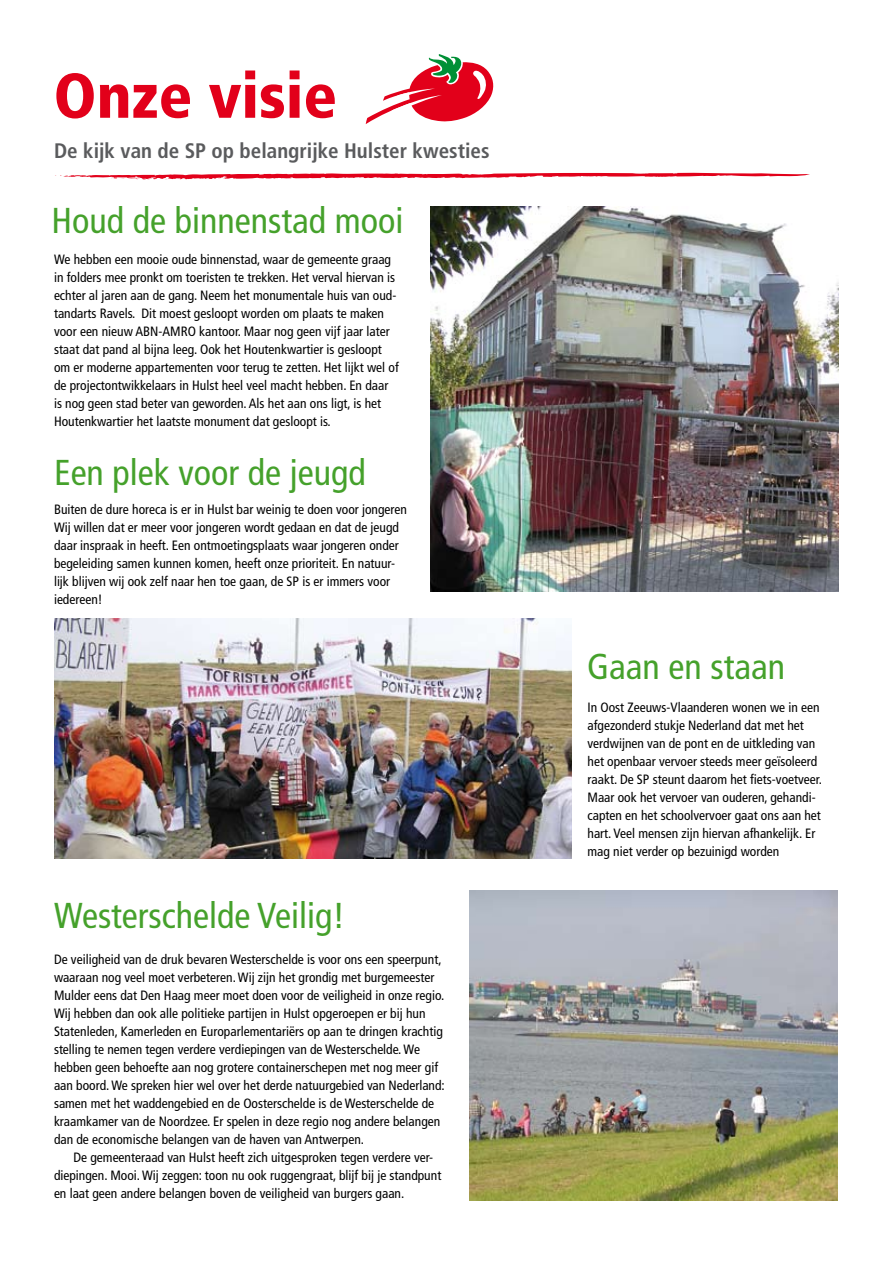
<style>
.page{position:relative;width:893px;height:1263px;background:#fff}
.page>*{position:absolute;margin:0;border:0;box-sizing:border-box;transform-origin:0 0}
.t1{font:900 condensed 63px "Frutiger";color:#e2001a}
.t2{font:condensed 36px "Frutiger";color:#45a12b}
.t3{font:700 condensed 21px "Frutiger";color:#5a5b5d}
.t4{font:condensed 13.5px/18px "Frutiger";color:#000}
</style>
<div class="page">
<img style="left:431px;top:206px;width:408px;height:385px">
<img style="left:54px;top:618px;width:517px;height:240px">
<svg style="left:366px;top:54px;width:128px;height:70px"></svg>
<svg style="left:55px;top:173px;width:755px;height:7px"></svg>
<img style="left:469px;top:891px;width:368px;height:309px">
<h1 class="t1" style="left:54px;top:58px;width:285px">Onze visie</h1>
<h3 class="t3" style="left:54px;top:139px;width:437px">De kijk van de SP op belangrijke Hulster kwesties</h3>
<h2 class="t2" style="left:52px;top:199px;width:353px">Houd de binnenstad mooi</h2>
<p class="t4" style="left:54px;top:250px;width:346px">We hebben een mooie oude binnenstad, waar de gemeente graag in folders mee pronkt om toeristen te trekken. Het verval hiervan is echter al jaren aan de gang. Neem het monumentale huis van oud&shy;tandarts Ravels. Dit moest gesloopt worden om plaats te maken voor een nieuw ABN-AMRO kantoor. Maar nog geen vijf jaar later staat dat pand al bijna leeg. Ook het Houtenkwartier is gesloopt om er moderne appartementen voor terug te zetten. Het lijkt wel of de projectontwikkelaars in Hulst heel veel macht hebben. En daar is nog geen stad beter van geworden. Als het aan ons ligt, is het Houtenkwartier het laatste monument dat gesloopt is.</p>
<h2 class="t2" style="left:54px;top:451px;width:313px">Een plek voor de jeugd</h2>
<p class="t4" style="left:54px;top:501px;width:355px">Buiten de dure horeca is er in Hulst bar weinig te doen voor jongeren Wij willen dat er meer voor jongeren wordt gedaan en dat de jeugd daar inspraak in heeft. Een ontmoetingsplaats waar jongeren onder begeleiding samen kunnen komen, heeft onze prioriteit. En natuur&shy;lijk blijven wij ook zelf naar hen toe gaan, de SP is er immers voor iedereen!</p>
<h2 class="t2" style="left:54px;top:894px;width:293px">Westerschelde Veilig!</h2>
<p class="t4" style="left:54px;top:950px;width:392px">De veiligheid van de druk bevaren Westerschelde is voor ons een speerpunt, waaraan nog veel moet verbeteren. Wij zijn het grondig met burgemeester Mulder eens dat Den Haag meer moet doen voor de veiligheid in onze regio.<br>Wij hebben dan ook alle politieke partijen in Hulst opgeroepen er bij hun Statenleden, Kamerleden en Europarlementariërs op aan te dringen krachtig stelling te nemen tegen verdere verdiepingen van de Westerschelde. We hebben geen behoefte aan nog grotere containerschepen met nog meer gif aan boord. We spreken hier wel over het derde natuurgebied van Nederland: samen met het waddengebied en de Oosterschelde is de Westerschelde de kraamkamer van de Noordzee. Er spelen in deze regio nog andere belangen dan de economische belangen van de haven van Antwerpen.</p>
<p class="t4" style="left:54px;top:1148px;width:389px;text-indent:19px">De gemeenteraad van Hulst heeft zich uitgesproken tegen verdere ver&shy;diepingen. Mooi. Wij zeggen: toon nu ook ruggengraat, blijf bij je standpunt en laat geen andere belangen boven de veiligheid van burgers gaan.</p>
<h2 class="t2" style="left:587px;top:646px;width:199px">Gaan en staan</h2>
<p class="t4" style="left:587px;top:699px;width:236px">In Oost Zeeuws-Vlaanderen wonen we in een afgezonderd stukje Nederland dat met het verdwijnen van de pont en de uitkleding van het openbaar vervoer steeds meer geïsoleerd raakt. De SP steunt daarom het fiets-voetveer.<br>Maar ook het vervoer van ouderen, gehandi&shy;capten en het schoolvervoer gaat ons aan het hart. Veel mensen zijn hiervan afhankelijk. Er mag niet verder op bezuinigd worden</p>
</div>
